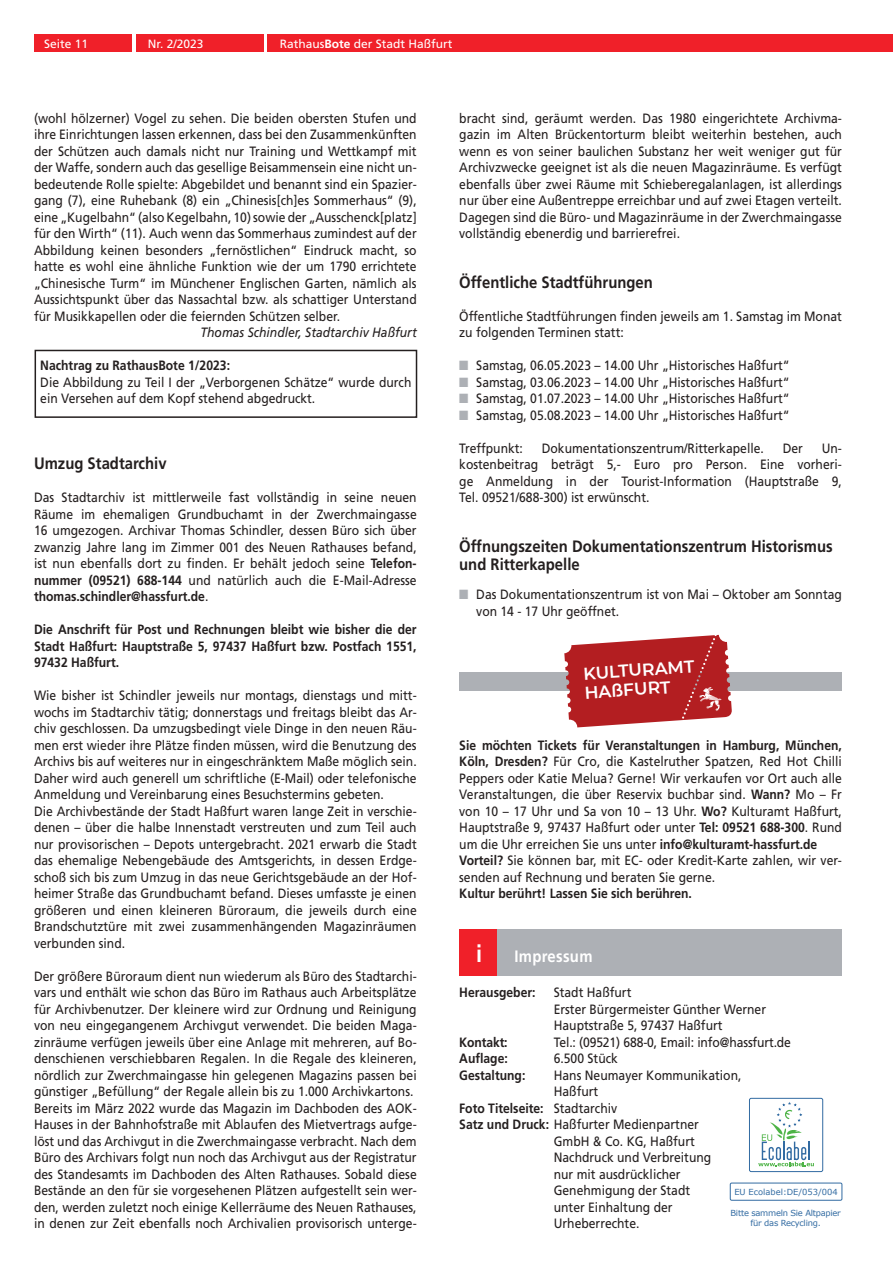
<style>
.page{position:relative;width:893px;height:1263px;background:#fff}
.page>*{position:absolute;margin:0;border:0;box-sizing:border-box;transform-origin:0 0}
.t1{font:700 24px "Frutiger";color:#fff;scale:.9 1}
.t2{font:600 17.25px/19.2px "Montserrat";color:#fff}
.t3{font:700 16.5px/18px "Frutiger";color:#241f1f;scale:.9 1}
.t4{font:700 16.5px "Frutiger";letter-spacing:.02em;color:#fff;scale:.9 1}
.t5{font:13.5px/16.5px "Frutiger";color:#241f1f;scale:.9 1}
.t6{font:700 13.5px/16.5px "Frutiger";color:#241f1f;text-align:justify;scale:.9 1}
.t7{font:italic 13.5px "Frutiger";color:#241f1f;scale:.9 1}
.t8{font:12px "Frutiger";color:#fff}
.t9{font:8.4px/10.1px "Verdana";letter-spacing:-.03em;color:#326ba2;text-align:center}
.t10{font:8.4px "Verdana";color:#326ba2}
.s1{font-weight:700}
.s2{color:#adb0b5}
.s3{font-weight:400}
</style>
<div class="page">
<div style="left:34px;top:34px;width:98px;height:17px;background:#f02029"></div>
<div style="left:136px;top:34px;width:128px;height:17px;background:#f02029"></div>
<div style="left:268px;top:34px;width:625px;height:17px;background:#f02029"></div>
<div style="left:749px;top:1098px;width:74px;height:74px;border:1px solid #326ba2;border-radius:2px"></div>
<svg style="left:758px;top:1102px;width:56px;height:65px"></svg>
<div style="left:730px;top:1183px;width:112px;height:17px;border:1px solid #326ba2"></div>
<div style="left:459px;top:929px;width:38px;height:47px;background:#f02029"></div>
<div style="left:497px;top:929px;width:345px;height:47px;background:#adb0b5"></div>
<div style="left:35px;top:350px;width:382px;height:68px;border:2px solid #241f1f"></div>
<div style="left:459px;top:672px;width:383px;height:18px;background:#adb0b5"></div>
<svg style="left:564px;top:635px;width:169px;height:92px;background:#be4345"></svg>
<p class="t8" style="left:44px;top:37px;width:46px">Seite 11</p>
<p class="t8" style="left:148px;top:37px;width:57px">Nr. 2/2023</p>
<p class="t8" style="left:280px;top:37px;width:174px">Rathaus<span class="s1">Bote</span> der Stadt Haßfurt</p>
<p class="t5" style="left:34px;top:110px;width:427px;text-align:justify">(wohl hölzerner) Vogel zu sehen. Die beiden obersten Stufen und ihre Einrichtungen lassen erkennen, dass bei den Zusammenkünften der Schützen auch damals nicht nur Training und Wettkampf mit der Waffe, sondern auch das gesellige Beisammensein eine nicht un&shy;bedeutende Rolle spielte: Abgebildet und benannt sind ein Spazier&shy;gang (7), eine Ruhebank (8) ein „Chinesis[ch]es Sommerhaus“ (9), eine „Kugelbahn“ (also Kegelbahn, 10) sowie der „Ausschenck[platz] für den Wirth“ (11). Auch wenn das Sommerhaus zumindest auf der Abbildung keinen besonders „fernöstlichen“ Eindruck macht, so hatte es wohl eine ähnliche Funktion wie der um 1790 errichtete „Chinesische Turm“ im Münchener Englischen Garten, nämlich als Aussichtspunkt über das Nassachtal bzw. als schattiger Unterstand für Musikkapellen oder die feiernden Schützen selber.</p>
<p class="t7" style="left:200px;top:325px;width:242px">Thomas Schindler, Stadtarchiv Haßfurt</p>
<p class="t6" style="left:40px;top:357px;width:212px">Nachtrag zu RathausBote 1/2023:</p>
<p class="t5" style="left:40px;top:374px;width:414px">Die Abbildung zu Teil I der „Verborgenen Schätze“ wurde durch ein Versehen auf dem Kopf stehend abgedruckt.</p>
<p class="t3" style="left:34px;top:454px;width:149px">Umzug Stadtarchiv</p>
<p class="t5" style="left:34px;top:489px;width:427px;text-align:justify">Das Stadtarchiv ist mittlerweile fast vollständig in seine neuen Räume im ehemaligen Grundbuchamt in der Zwerchmaingasse 16 umgezogen. Archivar Thomas Schindler, dessen Büro sich über zwanzig Jahre lang im Zimmer 001 des Neuen Rathauses befand, ist nun ebenfalls dort zu finden. Er behält jedoch seine <span class="s1">Telefon&shy;nummer (09521) 688-144</span> und natürlich auch die E-Mail-Adresse <span class="s1">thomas.schindler@hassfurt.de</span>.</p>
<p class="t6" style="left:34px;top:621px;width:427px">Die Anschrift für Post und Rechnungen bleibt wie bisher die der Stadt Haßfurt: Hauptstraße 5, 97437 Haßfurt bzw. Postfach 1551, 97432 Haßfurt.</p>
<p class="t5" style="left:34px;top:687px;width:427px">Wie bisher ist Schindler jeweils nur montags, dienstags und mitt&shy;wochs im Stadtarchiv tätig; donnerstags und freitags bleibt das Ar&shy;chiv geschlossen. Da umzugsbedingt viele Dinge in den neuen Räu&shy;men erst wieder ihre Plätze finden müssen, wird die Benutzung des Archivs bis auf weiteres nur in eingeschränktem Maße möglich sein.<br>Daher wird auch generell um schriftliche (E-Mail) oder telefonische Anmeldung und Vereinbarung eines Besuchstermins gebeten.<br>Die Archivbestände der Stadt Haßfurt waren lange Zeit in verschie&shy;denen – über die halbe Innenstadt verstreuten und zum Teil auch nur provisorischen – Depots untergebracht. 2021 erwarb die Stadt das ehemalige Nebengebäude des Amtsgerichts, in dessen Erdge&shy;schoß sich bis zum Umzug in das neue Gerichtsgebäude an der Hof&shy;heimer Straße das Grundbuchamt befand. Dieses umfasste je einen größeren und einen kleineren Büroraum, die jeweils durch eine Brandschutztüre mit zwei zusammenhängenden Magazinräumen verbunden sind.</p>
<p class="t5" style="left:34px;top:968px;width:427px">Der größere Büroraum dient nun wiederum als Büro des Stadtarchi&shy;vars und enthält wie schon das Büro im Rathaus auch Arbeitsplätze für Archivbenutzer. Der kleinere wird zur Ordnung und Reinigung von neu eingegangenem Archivgut verwendet. Die beiden Maga&shy;zinräume verfügen jeweils über eine Anlage mit mehreren, auf Bo&shy;denschienen verschiebbaren Regalen. In die Regale des kleineren, nördlich zur Zwerchmaingasse hin gelegenen Magazins passen bei günstiger „Befüllung“ der Regale allein bis zu 1.000 Archivkartons.<br>Bereits im März 2022 wurde das Magazin im Dachboden des AOK-Hauses in der Bahnhofstraße mit Ablaufen des Mietvertrags aufge&shy;löst und das Archivgut in die Zwerchmaingasse verbracht. Nach dem Büro des Archivars folgt nun noch das Archivgut aus der Registratur des Standesamts im Dachboden des Alten Rathauses. Sobald diese Bestände an den für sie vorgesehenen Plätzen aufgestellt sein wer&shy;den, werden zuletzt noch einige Kellerräume des Neuen Rathauses, in denen zur Zeit ebenfalls noch Archivalien provisorisch unterge-</p>
<p class="t5" style="left:459px;top:110px;width:427px;text-align:justify">bracht sind, geräumt werden. Das 1980 eingerichtete Archivma&shy;gazin im Alten Brückentorturm bleibt weiterhin bestehen, auch wenn es von seiner baulichen Substanz her weit weniger gut für Archivzwecke geeignet ist als die neuen Magazinräume. Es verfügt ebenfalls über zwei Räume mit Schieberegalanlagen, ist allerdings nur über eine Außentreppe erreichbar und auf zwei Etagen verteilt.<br>Dagegen sind die Büro- und Magazinräume in der Zwerchmaingasse vollständig ebenerdig und barrierefrei.</p>
<p class="t3" style="left:459px;top:273px;width:217px">Öffentliche Stadtführungen</p>
<p class="t5" style="left:459px;top:308px;width:427px">Öffentliche Stadtführungen finden jeweils am 1. Samstag im Monat zu folgenden Terminen statt:</p>
<p class="t5" style="left:459px;top:357px;width:369px"><span class="s2">■</span> Samstag, 06.05.2023 – 14.00 Uhr „Historisches Haßfurt“</p>
<p class="t5" style="left:459px;top:374px;width:369px"><span class="s2">■</span> Samstag, 03.06.2023 – 14.00 Uhr „Historisches Haßfurt“</p>
<p class="t5" style="left:459px;top:390px;width:369px"><span class="s2">■</span> Samstag, 01.07.2023 – 14.00 Uhr „Historisches Haßfurt“</p>
<p class="t5" style="left:459px;top:407px;width:369px"><span class="s2">■</span> Samstag, 05.08.2023 – 14.00 Uhr „Historisches Haßfurt“</p>
<p class="t5" style="left:459px;top:440px;width:72px">Treffpunkt:</p>
<p class="t5" style="left:542px;top:440px;width:248px">Dokumentationszentrum/Ritterkapelle.</p>
<p class="t5" style="left:783px;top:440px;width:24px">Der</p>
<p class="t5" style="left:459px;top:440px;width:427px;text-align:justify;text-indent:362px">Un&shy;kostenbeitrag beträgt 5,- Euro pro Person. Eine vorheri&shy;ge Anmeldung in der Tourist-Information (Hauptstraße 9, Tel. 09521/688-300) ist erwünscht.</p>
<p class="t3" style="left:459px;top:537px;width:416px">Öffnungszeiten Dokumentationszentrum Historismus und Ritterkapelle</p>
<p class="t5" style="left:476px;top:586px;width:408px;text-indent:-17px"><span class="s2">■</span> Das Dokumentationszentrum ist von Mai – Oktober am Sonntag von 14 - 17 Uhr geöffnet.</p>
<p class="t2" style="left:582px;top:663px;width:113px;rotate:-4deg">KULTURAMT<br>HAßFURT</p>
<p class="t5" style="left:459px;top:737px;width:427px"><span class="s1">Sie möchten Tickets für Veranstaltungen in Hamburg, München, Köln, Dresden?</span> Für Cro, die Kastelruther Spatzen, Red Hot Chilli Peppers oder Katie Melua? Gerne! Wir verkaufen vor Ort auch alle Veranstaltungen, die über Reservix buchbar sind. <span class="s1">Wann?</span> Mo – Fr von 10 – 17 Uhr und Sa von 10 – 13 Uhr. <span class="s1">Wo?</span> Kulturamt Haßfurt, Hauptstraße 9, 97437 Haßfurt oder unter <span class="s1">Tel: 09521 688-300</span>. Rund um die Uhr erreichen Sie uns unter <span class="s1">info@kulturamt-hassfurt.de Vorteil?</span> Sie können bar, mit EC- oder Kredit-Karte zahlen, wir ver&shy;senden auf Rechnung und beraten Sie gerne.</p>
<p class="t6" style="left:459px;top:885px;width:260px">Kultur berührt! Lassen Sie sich berühren.</p>
<h1 class="t1" style="left:476px;top:939px;width:8px">i</h1>
<p class="t4" style="left:514px;top:946px;width:88px">Impressum</p>
<p class="t6" style="left:459px;top:984px;width:86px">Herausgeber:</p>
<p class="t5" style="left:554px;top:984px;width:237px">Stadt Haßfurt<br>Erster Bürgermeister Günther Werner<br>Hauptstraße 5, 97437 Haßfurt</p>
<p class="t6" style="left:459px;top:1034px;width:55px">Kontakt:</p>
<p class="t5" style="left:554px;top:1034px;width:265px">Tel.: (09521) 688-0, Email: info@hassfurt.de</p>
<p class="t6" style="left:459px;top:1050px;width:56px">Auflage:</p>
<p class="t5" style="left:554px;top:1050px;width:73px">6.500 Stück</p>
<p class="t6" style="left:459px;top:1067px;width:75px">Gestaltung:</p>
<p class="t5" style="left:554px;top:1067px;width:210px">Hans Neumayer Kommunikation,</p>
<p class="t5" style="left:554px;top:1083px;width:51px">Haßfurt</p>
<p class="t6" style="left:459px;top:1100px;width:177px">Foto Titelseite: <span class="s3">Stadtarchiv</span></p>
<p class="t5" style="left:459px;top:1116px;width:268px"><span class="s1">Satz und Druck:</span> Haßfurter Medienpartner</p>
<p class="t5" style="left:554px;top:1133px;width:158px">GmbH &amp; Co. KG, Haßfurt</p>
<p class="t5" style="left:554px;top:1149px;width:177px">Nachdruck und Verbreitung</p>
<p class="t5" style="left:554px;top:1166px;width:143px">nur mit ausdrücklicher</p>
<p class="t5" style="left:554px;top:1182px;width:153px">Genehmigung der Stadt</p>
<p class="t5" style="left:554px;top:1199px;width:134px">unter Einhaltung der</p>
<p class="t5" style="left:554px;top:1215px;width:97px">Urheberrechte.</p>
<p class="t10" style="left:734px;top:1187px;width:105px">EU Ecolabel:DE/053/004</p>
<p class="t9" style="left:730px;top:1208px;width:112px">Bitte sammeln Sie Altpapier für das Recycling.</p>
</div>
